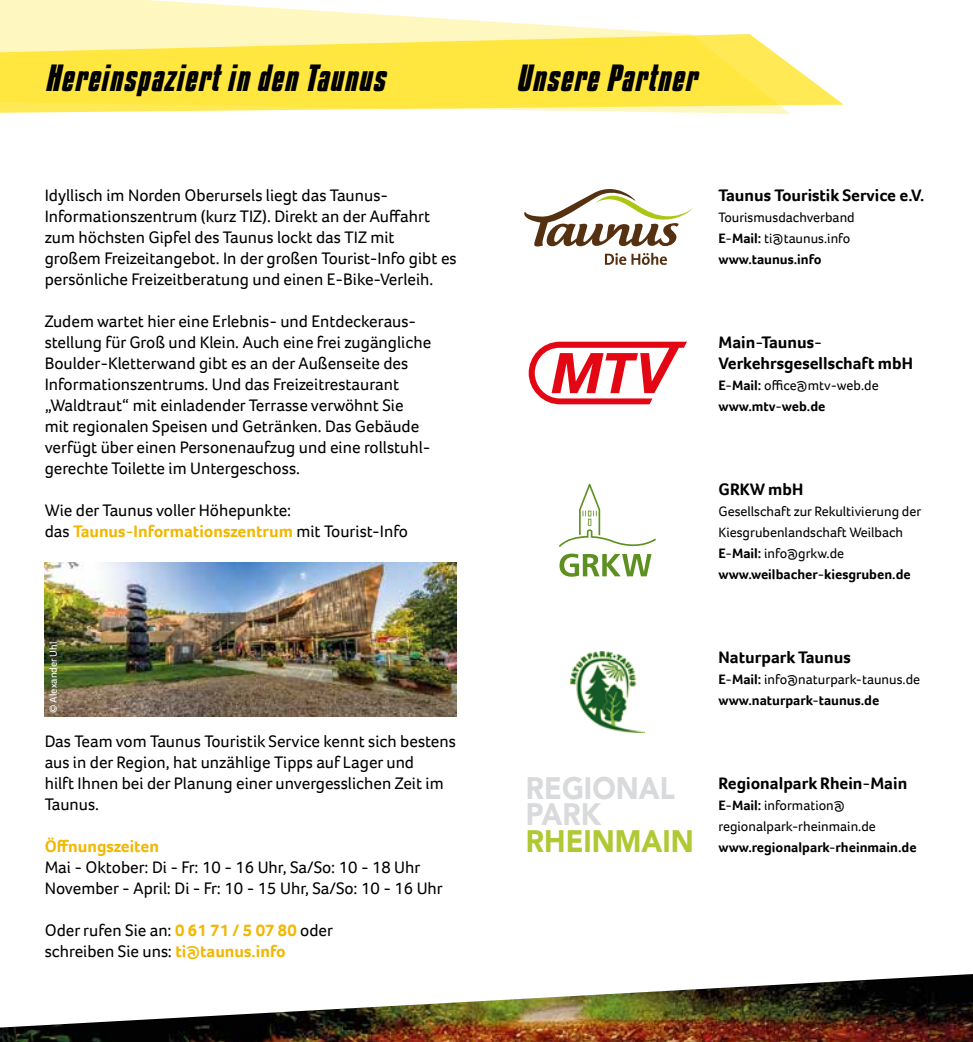
<style>
.page{position:relative;width:973px;height:1042px;background:#fff}
.page>*{position:absolute;margin:0;border:0;box-sizing:border-box;transform-origin:0 0}
.t1{font:italic 700 33.25px "Kenyan Coffee Rg";letter-spacing:.03em;color:#000}
.t2{font:900 30.97px/26.4px "Avenir";color:#d9dadc;scale:.91 1}
.t3{font:900 30.97px "Avenir";color:#b0c832;scale:.91 1}
.t4{font:17.15px/21px "Foco";color:#000}
.t5{font:700 17.15px/21px "Foco";color:#000}
.t6{font:700 17.15px "Foco";color:#f2b700}
.t7{font:14px/21px "Foco";color:#000}
.t8{font:700 14px/21px "Foco";color:#000}
.t9{font:10.5px "Foco";color:#fff}
.s1{font-weight:700;color:#f2b700}
.s2{font-weight:700}
.s3{font-weight:400}
</style>
<div class="page">
<svg style="left:0;top:0;width:688px;height:34px;fill:#fff7c0"></svg>
<svg style="left:0;top:34px;width:843px;height:80px;background:#ffeb63"></svg>
<svg style="left:605px;top:253px;width:61px;height:12px"></svg>
<svg style="left:524px;top:189px;width:169px;height:57px"></svg>
<svg style="left:528px;top:341px;width:159px;height:64px"></svg>
<svg style="left:559px;top:483px;width:97px;height:94px"></svg>
<img style="left:571px;top:651px;width:73px;height:81px">
<img style="left:0;top:974px;width:972px;height:68px">
<img style="left:45px;top:563px;width:411px;height:154px">
<h1 class="t1" style="left:45px;top:58px;width:341px">Hereinspaziert in den Taunus</h1>
<p class="t4" style="left:45px;top:185px;width:413px">Idyllisch im Norden Oberursels liegt das Taunus-Informationszentrum (kurz TIZ). Direkt an der Auffahrt zum höchsten Gipfel des Taunus lockt das TIZ mit<br>großem Freizeitangebot. In der großen Tourist-Info gibt es persönliche Freizeitberatung und einen E-Bike-Verleih.</p>
<p class="t4" style="left:45px;top:310px;width:388px">Zudem wartet hier eine Erlebnis- und Entdeckeraus&shy;stellung für Groß und Klein. Auch eine frei zugängliche Boulder-Kletterwand gibt es an der Außenseite des Informationszentrums. Und das Freizeitrestaurant „Waldtraut“ mit einladender Terrasse verwöhnt Sie mit regionalen Speisen und Getränken. Das Gebäude verfügt über einen Personenaufzug und eine rollstuhl&shy;gerechte Toilette im Untergeschoss.</p>
<p class="t4" style="left:45px;top:499px;width:365px">Wie der Taunus voller Höhepunkte:<br>das <span class="s1">Taunus-Informationszentrum</span> mit Tourist-Info</p>
<p class="t9" style="left:46px;top:713px;width:73px;rotate:-90deg">© Alexander Uhl</p>
<p class="t4" style="left:45px;top:730px;width:413px">Das Team vom Taunus Touristik Service kennt sich bestens aus in der Region, hat unzählige Tipps auf Lager und<br>hilft Ihnen bei der Planung einer unvergesslichen Zeit im Taunus.</p>
<p class="t6" style="left:45px;top:835px;width:116px">Öffnungszeiten</p>
<p class="t4" style="left:45px;top:856px;width:399px">Mai - Oktober: Di - Fr: 10 - 16 Uhr, Sa/So: 10 - 18 Uhr<br>November - April: Di - Fr: 10 - 15 Uhr, Sa/So: 10 - 16 Uhr</p>
<p class="t4" style="left:45px;top:919px;width:290px">Oder rufen Sie an: <span class="s1">0 61 71 / 5 07 80</span> oder schreiben Sie uns: <span class="s1">ti@taunus.info</span></p>
<h1 class="t1" style="left:516px;top:58px;width:181px">Unsere Partner</h1>
<p class="t5" style="left:718px;top:185px;width:207px">Taunus Touristik Service e.V.</p>
<p class="t7" style="left:718px;top:207px;width:138px">Tourismusdachverband<br><span class="s2">E-Mail:</span> ti@taunus.info <span class="s2">www.taunus.info</span></p>
<p class="t5" style="left:718px;top:332px;width:196px">Main-Taunus-<br>Verkehrsgesellschaft mbH</p>
<p class="t8" style="left:718px;top:375px;width:161px">E-Mail: <span class="s3">office@mtv-web.de </span>www.mtv-web.de</p>
<p class="t5" style="left:718px;top:479px;width:86px">GRKW mbH</p>
<p class="t7" style="left:718px;top:501px;width:204px">Gesellschaft zur Rekultivierung der<br>Kiesgrubenlandschaft Weilbach<br><span class="s2">E-Mail:</span> info@grkw.de <span class="s2">www.weilbacher-kiesgruben.de</span></p>
<p class="t5" style="left:718px;top:647px;width:134px">Naturpark Taunus</p>
<p class="t8" style="left:718px;top:669px;width:203px">E-Mail: <span class="s3">info@naturpark-taunus.de </span>www.naturpark-taunus.de</p>
<h2 class="t2" style="left:526px;top:774px;width:165px">REGIONAL<br>PARK</h2>
<h2 class="t3" style="left:526px;top:814px;width:186px">RHEINMAIN</h2>
<p class="t5" style="left:718px;top:773px;width:190px">Regionalpark Rhein-Main</p>
<p class="t7" style="left:718px;top:795px;width:159px"><span class="s2">E-Mail:</span> information@ regionalpark-rheinmain.de</p>
<p class="t8" style="left:718px;top:837px;width:199px">www.regionalpark-rheinmain.de</p>
</div>
